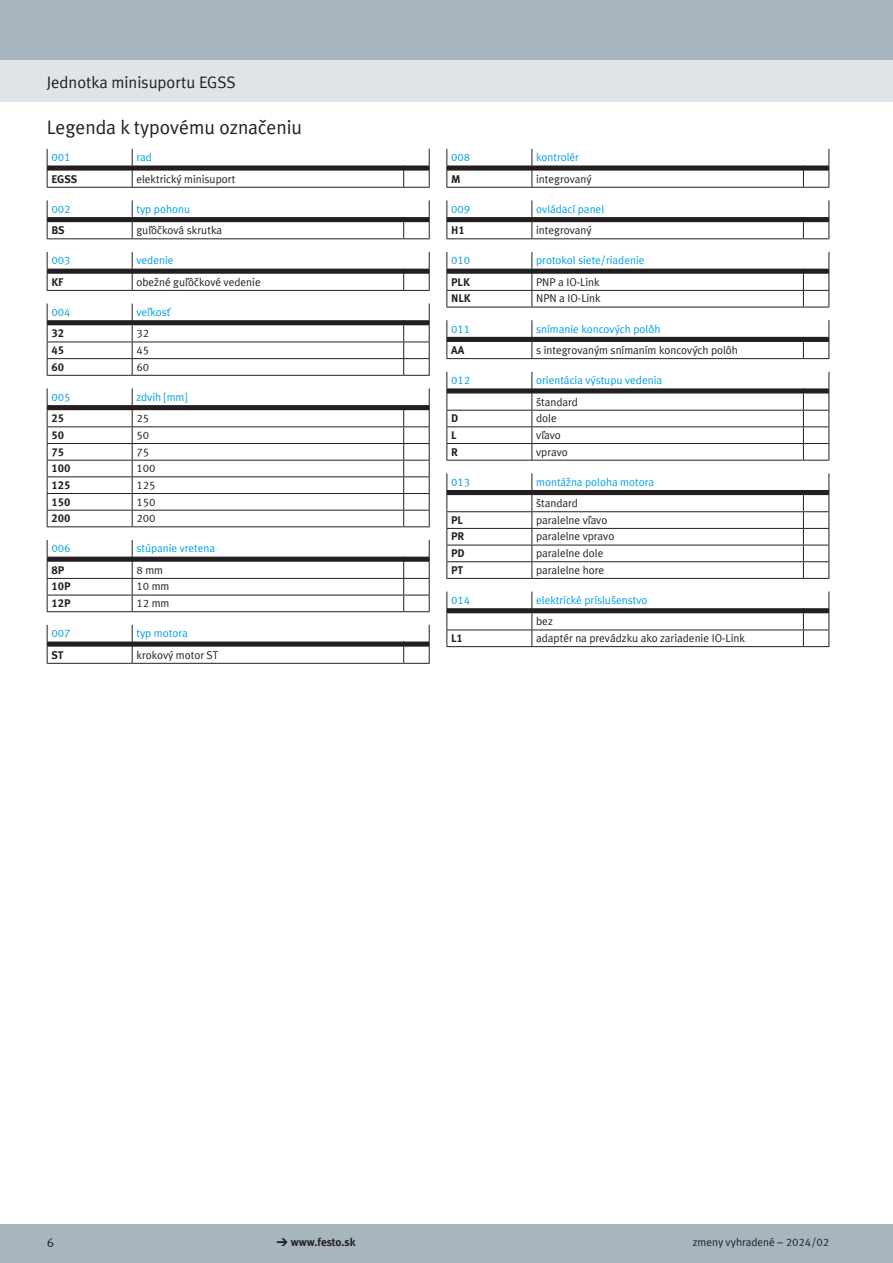
<style>
.page{position:relative;width:893px;height:1263px;background:#fff}
.page>*{position:absolute;margin:0;border:0;box-sizing:border-box;transform-origin:0 0}
.t1{font:19.5px "Festo";color:#231f20}
.t2{font:16.5px "Festo";color:#231f20}
.t3{font:12.75px "Festo";color:#231f20}
.FES_tab_regular{font:11.25px "Festo";color:#231f20}
.FES_tab_head_2{font:11.25px "Festo";color:#00a1e3}
.FES_type_code{font:700 11.25px "Festo";color:#231f20}
.s1{font-family:"Meto Pict 182";font-weight:400}
</style>
<div class="page">
<div style="left:0;top:1225px;width:893px;height:38px;background:#a7b6be"></div>
<div style="left:0;top:60px;width:893px;height:42px;background:#dfe4e8"></div>
<div style="left:0;top:0;width:893px;height:60px;background:#a7b6be"></div>
<svg style="left:47px;top:149px;width:383px;height:39px"></svg>
<svg style="left:47px;top:200px;width:383px;height:39px"></svg>
<svg style="left:47px;top:252px;width:383px;height:39px"></svg>
<svg style="left:47px;top:303px;width:383px;height:73px"></svg>
<svg style="left:47px;top:388px;width:383px;height:139px"></svg>
<svg style="left:47px;top:540px;width:383px;height:72px"></svg>
<svg style="left:47px;top:625px;width:383px;height:39px"></svg>
<svg style="left:446px;top:149px;width:383px;height:39px"></svg>
<svg style="left:446px;top:200px;width:383px;height:39px"></svg>
<svg style="left:446px;top:252px;width:383px;height:56px"></svg>
<svg style="left:446px;top:320px;width:383px;height:39px"></svg>
<svg style="left:446px;top:372px;width:383px;height:89px"></svg>
<svg style="left:446px;top:473px;width:383px;height:106px"></svg>
<svg style="left:446px;top:591px;width:383px;height:56px"></svg>
<h2 class="t2" style="left:47px;top:70px;width:190px">Jednotka minisuportu EGSS</h2>
<h1 class="t1" style="left:47px;top:112px;width:257px">Legenda k typovému označeniu</h1>
<p class="FES_tab_head_2" style="left:51px;top:149px;width:21px">001</p>
<p class="FES_tab_head_2" style="left:136px;top:149px;width:17px">rad</p>
<p class="FES_type_code" style="left:51px;top:170px;width:27px">EGSS</p>
<p class="FES_tab_regular" style="left:136px;top:170px;width:100px">elektrický minisuport</p>
<p class="FES_tab_head_2" style="left:51px;top:200px;width:21px">002</p>
<p class="FES_tab_head_2" style="left:136px;top:200px;width:55px">typ pohonu</p>
<p class="FES_type_code" style="left:51px;top:221px;width:15px">BS</p>
<p class="FES_tab_regular" style="left:136px;top:222px;width:87px">guľôčková skrutka</p>
<p class="FES_tab_head_2" style="left:51px;top:252px;width:21px">003</p>
<p class="FES_tab_head_2" style="left:136px;top:252px;width:39px">vedenie</p>
<p class="FES_type_code" style="left:51px;top:273px;width:14px">KF</p>
<p class="FES_tab_regular" style="left:136px;top:273px;width:126px">obežné guľôčkové vedenie</p>
<p class="FES_tab_head_2" style="left:51px;top:304px;width:21px">004</p>
<p class="FES_tab_head_2" style="left:136px;top:304px;width:36px">veľkosť</p>
<p class="FES_type_code" style="left:51px;top:325px;width:14px">32</p>
<p class="FES_tab_regular" style="left:136px;top:325px;width:14px">32</p>
<p class="FES_type_code" style="left:51px;top:341px;width:14px">45</p>
<p class="FES_tab_regular" style="left:136px;top:342px;width:14px">45</p>
<p class="FES_type_code" style="left:51px;top:358px;width:14px">60</p>
<p class="FES_tab_regular" style="left:136px;top:358px;width:14px">60</p>
<p class="FES_tab_head_2" style="left:51px;top:388px;width:21px">005</p>
<p class="FES_tab_head_2" style="left:136px;top:388px;width:52px">zdvih [mm]</p>
<p class="FES_type_code" style="left:51px;top:409px;width:14px">25</p>
<p class="FES_tab_regular" style="left:136px;top:410px;width:14px">25</p>
<p class="FES_type_code" style="left:51px;top:426px;width:14px">50</p>
<p class="FES_tab_regular" style="left:136px;top:426px;width:14px">50</p>
<p class="FES_type_code" style="left:51px;top:443px;width:14px">75</p>
<p class="FES_tab_regular" style="left:136px;top:443px;width:14px">75</p>
<p class="FES_type_code" style="left:51px;top:459px;width:21px">100</p>
<p class="FES_tab_regular" style="left:136px;top:460px;width:21px">100</p>
<p class="FES_type_code" style="left:51px;top:476px;width:21px">125</p>
<p class="FES_tab_regular" style="left:136px;top:476px;width:21px">125</p>
<p class="FES_type_code" style="left:51px;top:493px;width:21px">150</p>
<p class="FES_tab_regular" style="left:136px;top:493px;width:21px">150</p>
<p class="FES_type_code" style="left:51px;top:509px;width:21px">200</p>
<p class="FES_tab_regular" style="left:136px;top:510px;width:21px">200</p>
<p class="FES_tab_head_2" style="left:51px;top:540px;width:21px">006</p>
<p class="FES_tab_head_2" style="left:136px;top:540px;width:80px">stúpanie vretena</p>
<p class="FES_type_code" style="left:51px;top:561px;width:14px">8P</p>
<p class="FES_tab_regular" style="left:136px;top:561px;width:28px">8 mm</p>
<p class="FES_type_code" style="left:51px;top:578px;width:21px">10P</p>
<p class="FES_tab_regular" style="left:136px;top:578px;width:35px">10 mm</p>
<p class="FES_type_code" style="left:51px;top:594px;width:21px">12P</p>
<p class="FES_tab_regular" style="left:136px;top:595px;width:35px">12 mm</p>
<p class="FES_tab_head_2" style="left:51px;top:625px;width:21px">007</p>
<p class="FES_tab_head_2" style="left:136px;top:625px;width:53px">typ motora</p>
<p class="FES_type_code" style="left:51px;top:646px;width:14px">ST</p>
<p class="FES_tab_regular" style="left:136px;top:646px;width:83px">krokový motor ST</p>
<p class="FES_tab_head_2" style="left:451px;top:149px;width:21px">008</p>
<p class="FES_tab_head_2" style="left:536px;top:149px;width:44px">kontrolér</p>
<p class="FES_type_code" style="left:451px;top:170px;width:11px">M</p>
<p class="FES_tab_regular" style="left:536px;top:170px;width:57px">integrovaný</p>
<p class="FES_tab_head_2" style="left:451px;top:200px;width:21px">009</p>
<p class="FES_tab_head_2" style="left:536px;top:200px;width:69px">ovládací panel</p>
<p class="FES_type_code" style="left:451px;top:221px;width:15px">H1</p>
<p class="FES_tab_regular" style="left:536px;top:222px;width:57px">integrovaný</p>
<p class="FES_tab_head_2" style="left:451px;top:252px;width:21px">010</p>
<p class="FES_tab_head_2" style="left:536px;top:252px;width:110px">protokol siete/riadenie</p>
<p class="FES_type_code" style="left:451px;top:273px;width:20px">PLK</p>
<p class="FES_tab_regular" style="left:536px;top:273px;width:65px">PNP a IO-Link</p>
<p class="FES_type_code" style="left:451px;top:290px;width:21px">NLK</p>
<p class="FES_tab_regular" style="left:536px;top:290px;width:66px">NPN a IO-Link</p>
<p class="FES_tab_head_2" style="left:451px;top:320px;width:21px">011</p>
<p class="FES_tab_head_2" style="left:536px;top:320px;width:126px">snímanie koncových polôh</p>
<p class="FES_type_code" style="left:451px;top:341px;width:15px">AA</p>
<p class="FES_tab_regular" style="left:536px;top:342px;width:203px">s integrovaným snímaním koncových polôh</p>
<p class="FES_tab_head_2" style="left:451px;top:372px;width:21px">012</p>
<p class="FES_tab_head_2" style="left:536px;top:372px;width:127px">orientácia výstupu vedenia</p>
<p class="FES_tab_regular" style="left:536px;top:393px;width:43px">štandard</p>
<p class="FES_type_code" style="left:451px;top:409px;width:9px">D</p>
<p class="FES_tab_regular" style="left:536px;top:410px;width:22px">dole</p>
<p class="FES_type_code" style="left:451px;top:426px;width:7px">L</p>
<p class="FES_tab_regular" style="left:536px;top:426px;width:26px">vľavo</p>
<p class="FES_type_code" style="left:451px;top:443px;width:8px">R</p>
<p class="FES_tab_regular" style="left:536px;top:443px;width:33px">vpravo</p>
<p class="FES_tab_head_2" style="left:451px;top:473px;width:21px">013</p>
<p class="FES_tab_head_2" style="left:536px;top:473px;width:119px">montážna poloha motora</p>
<p class="FES_tab_regular" style="left:536px;top:495px;width:43px">štandard</p>
<p class="FES_type_code" style="left:451px;top:511px;width:13px">PL</p>
<p class="FES_tab_regular" style="left:536px;top:511px;width:73px">paralelne vľavo</p>
<p class="FES_type_code" style="left:451px;top:528px;width:15px">PR</p>
<p class="FES_tab_regular" style="left:536px;top:528px;width:80px">paralelne vpravo</p>
<p class="FES_type_code" style="left:451px;top:544px;width:15px">PD</p>
<p class="FES_tab_regular" style="left:536px;top:545px;width:69px">paralelne dole</p>
<p class="FES_type_code" style="left:451px;top:561px;width:14px">PT</p>
<p class="FES_tab_regular" style="left:536px;top:561px;width:70px">paralelne hore</p>
<p class="FES_tab_head_2" style="left:451px;top:591px;width:21px">014</p>
<p class="FES_tab_head_2" style="left:536px;top:591px;width:113px">elektrické príslušenstvo</p>
<p class="FES_tab_regular" style="left:536px;top:613px;width:18px">bez</p>
<p class="FES_type_code" style="left:451px;top:629px;width:13px">L1</p>
<p class="FES_tab_regular" style="left:536px;top:629px;width:210px">adaptér na prevádzku ako zariadenie IO-Link</p>
<p class="t3" style="left:47px;top:1233px;width:9px">6</p>
<p class="FES_type_code" style="left:276px;top:1234px;width:81px"><span class="s1">d</span> www.festo.sk</p>
<p class="FES_tab_regular" style="left:693px;top:1234px;width:138px">zmeny vyhradené – 2024/02</p>
</div>
